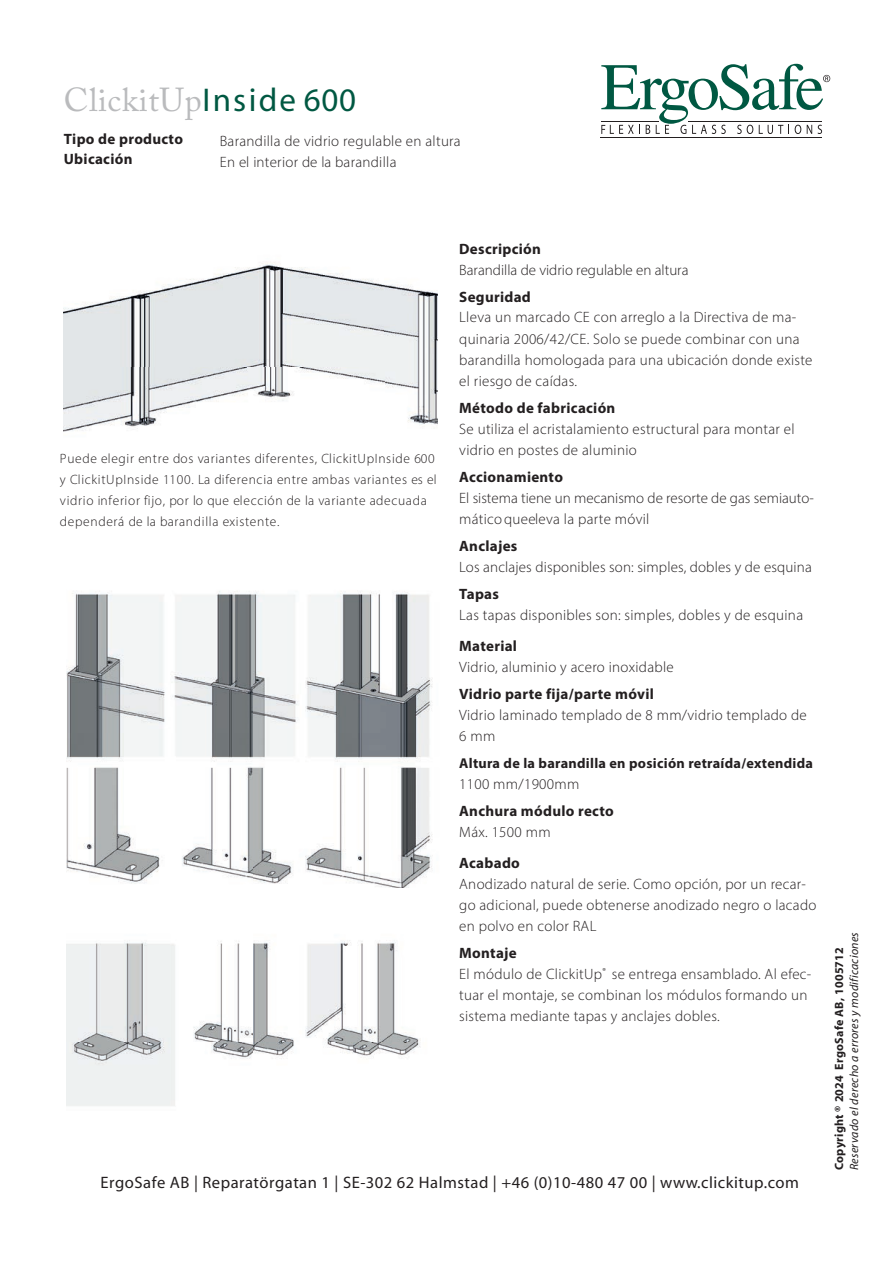
<style>
.page{position:relative;width:893px;height:1263px;background:#fff}
.page>*{position:absolute;margin:0;border:0;box-sizing:border-box;transform-origin:0 0}
.t1{font:33px "Adobe Caslon Pro";letter-spacing:.02em;color:#babbbd}
.t2{font:16.65px "Myriad";letter-spacing:.03em;color:#231f20}
.t3{font:300 15px/21.3px "Myriad Pro";letter-spacing:.02em;color:#231f20}
.t4{font:700 15px/20.2px "Myriad Pro";letter-spacing:.02em;color:#231f20}
.t5{font:300 15px/21.3px "Myriad Pro";color:#231f20}
.t6{font:700 14.25px "Myriad Pro";letter-spacing:.02em;color:#231f20}
.t7{font:300 13.5px/21px "Myriad Pro";letter-spacing:.05em;color:#231f20}
.t8{font:italic 12px "Myriad";letter-spacing:.02em;color:#231f20}
.t9{font:700 12px "Myriad";letter-spacing:.02em;color:#231f20}
.s1{font-family:"Myriad";color:#005842}
.s2{font-weight:700}
</style>
<div class="page">
<img style="left:64px;top:262px;width:374px;height:170px">
<img style="left:67px;top:591px;width:366px;height:515px">
<hr style="left:601px;top:137px;width:221px;height:1px;background:#231f20">
<svg style="left:601px;top:64px;width:229px;height:70px"></svg>
<h1 class="t1" style="left:64px;top:80px;width:294px">ClickitUp<span class="s1">Inside 600</span></h1>
<p class="t3" style="left:220px;top:130px;width:242px">Barandilla de vidrio regulable en altura<br>En el interior de la barandilla</p>
<p class="t4" style="left:64px;top:128px;width:121px">Tipo de producto<br>Ubicación</p>
<p class="t7" style="left:60px;top:448px;width:378px">Puede elegir entre dos variantes diferentes, ClickitUpInside 600 y ClickitUpInside 1100. La diferencia entre ambas variantes es el vidrio inferior fijo, por lo que elección de la variante adecuada dependerá de la barandilla existente.</p>
<p class="t4" style="left:459px;top:238px;width:83px">Descripción</p>
<p class="t5" style="left:459px;top:259px;width:231px">Barandilla de vidrio regulable en altura</p>
<p class="t4" style="left:459px;top:286px;width:73px">Seguridad</p>
<p class="t3" style="left:459px;top:307px;width:355px">Lleva un marcado CE con arreglo a la Directiva de ma&shy;quinaria 2006/42/CE. Solo se puede combinar con una barandilla homologada para una ubicación donde existe el riesgo de caídas.</p>
<p class="t4" style="left:459px;top:397px;width:158px">Método de fabricación</p>
<p class="t3" style="left:459px;top:418px;width:337px">Se utiliza el acristalamiento estructural para montar el vidrio en postes de aluminio</p>
<p class="t4" style="left:459px;top:466px;width:105px">Accionamiento</p>
<p class="t5" style="left:459px;top:487px;width:356px">El sistema tiene un mecanismo de resorte de gas semiauto&shy;máticoqueeleva la parte móvil</p>
<p class="t4" style="left:459px;top:535px;width:60px">Anclajes</p>
<p class="t3" style="left:459px;top:556px;width:354px">Los anclajes disponibles son: simples, dobles y de esquina</p>
<p class="t4" style="left:459px;top:583px;width:41px">Tapas</p>
<p class="t3" style="left:459px;top:604px;width:345px">Las tapas disponibles son: simples, dobles y de esquina</p>
<p class="t4" style="left:459px;top:636px;width:59px">Material</p>
<p class="t3" style="left:459px;top:657px;width:216px">Vidrio, aluminio y acero inoxidable</p>
<p class="t4" style="left:459px;top:684px;width:196px">Vidrio parte fija/parte móvil</p>
<p class="t3" style="left:459px;top:704px;width:349px">Vidrio laminado templado de 8 mm/vidrio templado de<br>6 mm</p>
<p class="t6" style="left:459px;top:754px;width:355px">Altura de la barandilla en posición retraída/extendida</p>
<p class="t3" style="left:459px;top:773px;width:122px">1100 mm/1900mm</p>
<p class="t4" style="left:459px;top:800px;width:156px">Anchura módulo recto</p>
<p class="t3" style="left:459px;top:821px;width:93px">Máx. 1500 mm</p>
<p class="t4" style="left:459px;top:852px;width:62px">Acabado</p>
<p class="t3" style="left:459px;top:873px;width:359px">Anodizado natural de serie. Como opción, por un recar&shy;go adicional, puede obtenerse anodizado negro o lacado en polvo en color RAL</p>
<p class="t3" style="left:459px;top:942px;width:354px"><span class="s2">Montaje<br></span>El módulo de ClickitUp<sup>®</sup> se entrega ensamblado. Al efec&shy;tuar el montaje, se combinan los módulos formando un sistema mediante tapas y anclajes dobles.</p>
<p class="t2" style="left:101px;top:1174px;width:700px">ErgoSafe AB | Reparatörgatan 1 | SE-302 62 Halmstad | +46 (0)10-480 47 00 | www.clickitup.com</p>
<p class="t8" style="left:848px;top:1170px;width:240px;rotate:-90deg">Reservado el derecho a errores y modificaciones</p>
<p class="t9" style="left:833px;top:1170px;width:225px;rotate:-90deg">Copyright ® 2024 ErgoSafe AB, 1005712</p>
</div>
